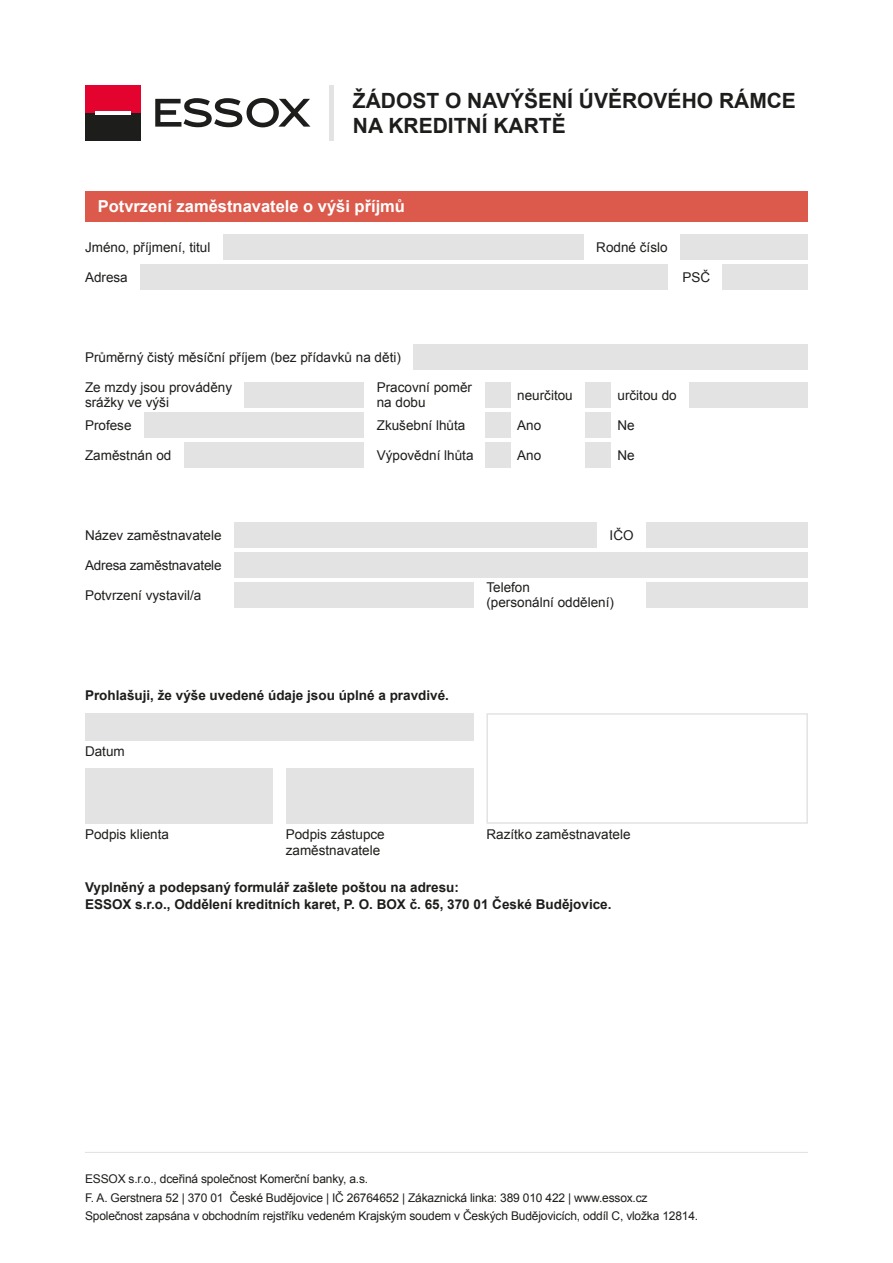
<style>
.page{position:relative;width:893px;height:1263px;background:#fff}
.page>*{position:absolute;margin:0;border:0;box-sizing:border-box;transform-origin:0 0}
.t1{font:700 21px/25.2px "Arial";color:#1d1d1b}
.t2{font:700 16.5px "Arial";color:#fff}
.t3{font:13.5px/15px "Arial";color:#1d1d1b}
.t4{font:700 13.5px/16.2px "Arial";color:#1d1d1b}
.t5{font:12px/18.6px "Arial";letter-spacing:-.015em;color:#1d1d1b}
</style>
<div class="page">
<svg style="left:155px;top:98px;width:155px;height:29px"></svg>
<div style="left:85px;top:85px;width:55px;height:28px;background:#e4032e"></div>
<div style="left:85px;top:113px;width:55px;height:27px;background:#1d1d1b"></div>
<hr style="left:95px;top:111px;width:36px;height:3px;background:#fff">
<hr style="left:330px;top:85px;width:4px;height:55px;background:#e3e3e3">
<div style="left:85px;top:191px;width:723px;height:30px;background:#db5a4b"></div>
<hr style="left:85px;top:1152px;width:723px;height:1px;background:#e3e3e3">
<div style="left:680px;top:234px;width:128px;height:26px;background:#e3e3e3"></div>
<div style="left:646px;top:582px;width:162px;height:26px;background:#e3e3e3"></div>
<div style="left:723px;top:264px;width:85px;height:25px;background:#e3e3e3"></div>
<div style="left:223px;top:234px;width:361px;height:26px;background:#e3e3e3"></div>
<div style="left:414px;top:345px;width:394px;height:25px;background:#e3e3e3"></div>
<div style="left:245px;top:382px;width:119px;height:26px;background:#e3e3e3"></div>
<div style="left:144px;top:412px;width:220px;height:26px;background:#e3e3e3"></div>
<div style="left:184px;top:442px;width:180px;height:25px;background:#e3e3e3"></div>
<div style="left:234px;top:523px;width:363px;height:25px;background:#e3e3e3"></div>
<div style="left:234px;top:552px;width:574px;height:26px;background:#e3e3e3"></div>
<div style="left:234px;top:582px;width:240px;height:26px;background:#e3e3e3"></div>
<div style="left:646px;top:523px;width:162px;height:25px;background:#e3e3e3"></div>
<div style="left:141px;top:264px;width:527px;height:25px;background:#e3e3e3"></div>
<div style="left:85px;top:713px;width:389px;height:28px;background:#e3e3e3"></div>
<div style="left:85px;top:768px;width:188px;height:56px;background:#e3e3e3"></div>
<div style="left:286px;top:768px;width:188px;height:56px;background:#e3e3e3"></div>
<div style="left:486px;top:713px;width:322px;height:111px;border:2px solid #e3e3e3"></div>
<div style="left:485px;top:412px;width:26px;height:26px;background:#e3e3e3"></div>
<div style="left:485px;top:442px;width:26px;height:25px;background:#e3e3e3"></div>
<div style="left:586px;top:412px;width:25px;height:26px;background:#e3e3e3"></div>
<div style="left:586px;top:442px;width:25px;height:25px;background:#e3e3e3"></div>
<div style="left:689px;top:382px;width:119px;height:26px;background:#e3e3e3"></div>
<div style="left:485px;top:382px;width:26px;height:26px;background:#e3e3e3"></div>
<div style="left:586px;top:382px;width:25px;height:26px;background:#e3e3e3"></div>
<h1 class="t1" style="left:353px;top:88px;width:444px">ŽÁDOST O NAVÝŠENÍ ÚVĚROVÉHO RÁMCE<br>NA KREDITNÍ KARTĚ</h1>
<p class="t2" style="left:98px;top:196px;width:309px">Potvrzení zaměstnavatele o výši příjmů</p>
<p class="t3" style="left:85px;top:240px;width:127px">Jméno, příjmení, titul</p>
<p class="t3" style="left:85px;top:269px;width:44px">Adresa</p>
<p class="t3" style="left:596px;top:240px;width:73px">Rodné číslo</p>
<p class="t3" style="left:682px;top:269px;width:29px">PSČ</p>
<p class="t3" style="left:85px;top:350px;width:317px">Průměrný čistý měsíční příjem (bez přídavků na děti)</p>
<p class="t3" style="left:85px;top:380px;width:149px">Ze mzdy jsou prováděny srážky ve výši</p>
<p class="t3" style="left:377px;top:380px;width:97px">Pracovní poměr na dobu</p>
<p class="t3" style="left:85px;top:418px;width:48px">Profese</p>
<p class="t3" style="left:85px;top:447px;width:88px">Zaměstnán od</p>
<p class="t3" style="left:377px;top:418px;width:90px">Zkušební lhůta</p>
<p class="t3" style="left:377px;top:447px;width:98px">Výpovědní lhůta</p>
<p class="t3" style="left:517px;top:388px;width:57px">neurčitou</p>
<p class="t3" style="left:617px;top:388px;width:61px">určitou do</p>
<p class="t3" style="left:517px;top:418px;width:26px">Ano</p>
<p class="t3" style="left:517px;top:447px;width:26px">Ano</p>
<p class="t3" style="left:617px;top:418px;width:19px">Ne</p>
<p class="t3" style="left:617px;top:447px;width:19px">Ne</p>
<p class="t3" style="left:85px;top:528px;width:138px">Název zaměstnavatele</p>
<p class="t3" style="left:85px;top:558px;width:138px">Adresa zaměstnavatele</p>
<p class="t3" style="left:85px;top:588px;width:118px">Potvrzení vystavil/a</p>
<p class="t3" style="left:610px;top:528px;width:26px">IČO</p>
<p class="t3" style="left:486px;top:580px;width:129px">Telefon<br>(personální oddělení)</p>
<p class="t4" style="left:85px;top:688px;width:365px">Prohlašuji, že výše uvedené údaje jsou úplné a pravdivé.</p>
<p class="t3" style="left:85px;top:744px;width:41px">Datum</p>
<p class="t3" style="left:85px;top:826px;width:86px">Podpis klienta</p>
<p class="t3" style="left:286px;top:826px;width:101px;line-height:16.2px">Podpis zástupce zaměstnavatele</p>
<p class="t3" style="left:486px;top:826px;width:146px">Razítko zaměstnavatele</p>
<p class="t4" style="left:85px;top:880px;width:528px">Vyplněný a podepsaný formulář zašlete poštou na adresu:<br>ESSOX s.r.o., Oddělení kreditních karet, P. O. BOX č. 65, 370 01 České Budějovice.</p>
<p class="t5" style="left:85px;top:1170px;width:615px">ESSOX s.r.o., dceřiná společnost Komerční banky, a.s.<br>F. A. Gerstnera 52 | 370 01 České Budějovice | IČ 26764652 | Zákaznická linka: 389 010 422 | www.essox.cz<br>Společnost zapsána v obchodním rejstříku vedeném Krajským soudem v Českých Budějovicích, oddíl C, vložka 12814.</p>
</div>
